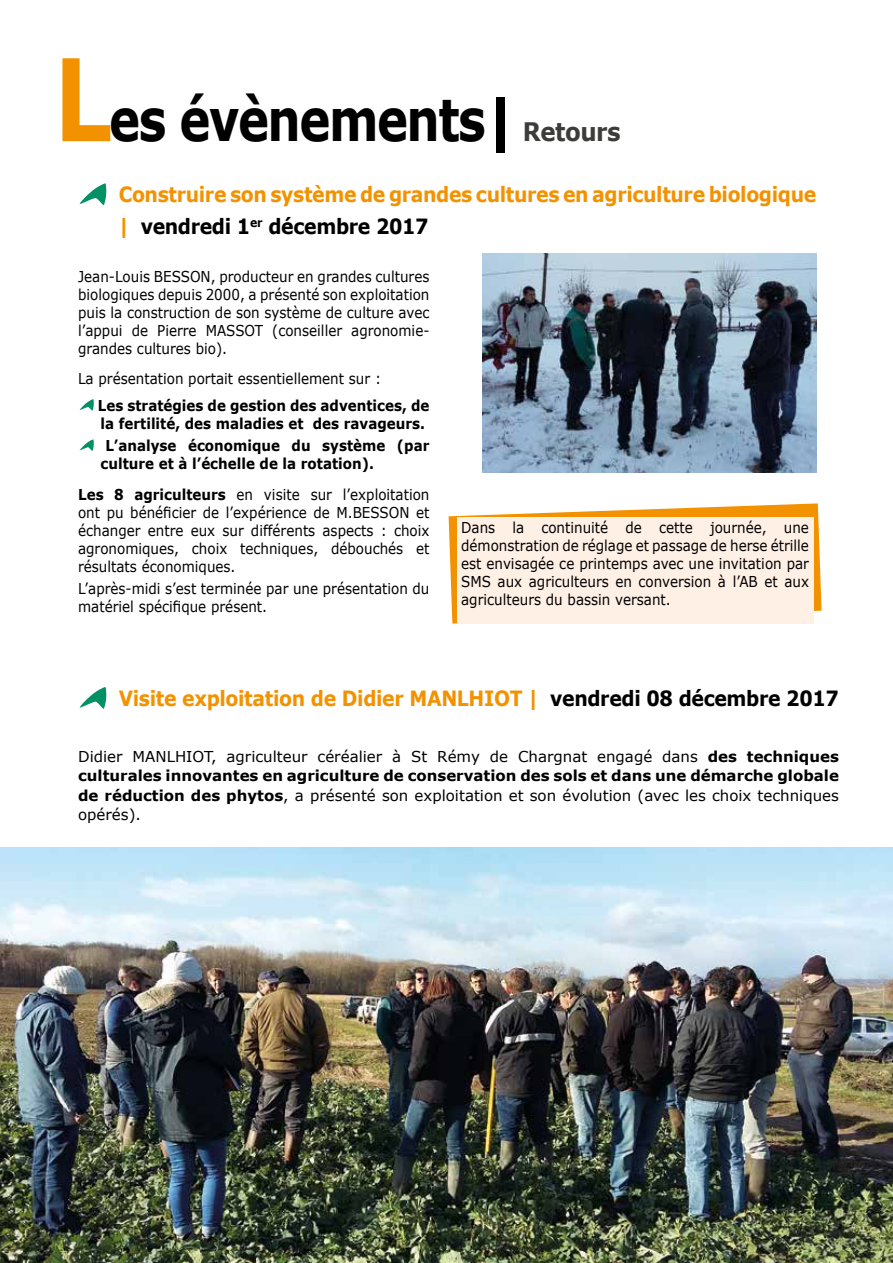
<style>
.page{position:relative;width:893px;height:1263px;background:#fff}
.page>*{position:absolute;margin:0;border:0;box-sizing:border-box;transform-origin:0 0}
.t1{font:700 58.5px "Verdana";letter-spacing:-.03em;color:#000;scale:.8 1}
.t2{font:700 25.5px "Verdana";letter-spacing:-.02em;color:#3c3c3b;scale:.9 1}
.t3{font:700 21px/31.5px "Verdana";letter-spacing:-.02em;color:#f39200;scale:.9 1}
.t4{font:15px/18px "Verdana";color:#000;text-align:justify;scale:.9 1}
.t5{font:15px/19.5px "Verdana";color:#000;text-align:justify}
.t6{font:700 15px/18px "Verdana";color:#000;scale:.9 1}
.s1{font-size:114px;color:#f39200}
.s2{color:#000}
.s3{font-weight:700}
</style>
<div class="page">
<svg style="left:80px;top:687px;width:26px;height:22px"></svg>
<svg style="left:80px;top:183px;width:26px;height:22px"></svg>
<svg style="left:80px;top:399px;width:14px;height:12px"></svg>
<svg style="left:80px;top:439px;width:14px;height:12px"></svg>
<img style="left:482px;top:254px;width:334px;height:218px">
<svg style="left:449px;top:503px;width:372px;height:121px"></svg>
<div style="left:457px;top:518px;width:356px;height:106px;background:#fff0e6"></div>
<img style="left:0;top:848px;width:893px;height:415px">
<h1 class="t1" style="left:54px;top:78px;width:578px"><span class="s1">L</span>es évènements|</h1>
<h2 class="t2" style="left:523px;top:114px;width:110px">Retours</h2>
<h3 class="t3" style="left:119px;top:178px;width:777px">Construire son système de grandes cultures en agriculture biologique | <span class="s2">vendredi 1</span><sup>er</sup> <span class="s2">décembre 2017</span></h3>
<p class="t4" style="left:78px;top:267px;width:392px">Jean-Louis BESSON, producteur en grandes cultures biologiques depuis 2000, a présenté son exploitation puis la construction de son système de culture avec l’appui de Pierre MASSOT (conseiller agronomie&shy;grandes cultures bio).</p>
<p class="t4" style="left:78px;top:370px;width:338px">La présentation portait essentiellement sur :</p>
<p class="t6" style="left:98px;top:396px;width:370px">Les stratégies de gestion des adventices, de la fertilité, des maladies et des ravageurs.</p>
<p class="t6" style="left:101px;top:436px;width:367px;text-indent:5px">L’analyse économique du système (par culture et à l’échelle de la rotation).</p>
<p class="t4" style="left:78px;top:485px;width:392px"><span class="s3">Les 8 agriculteurs</span> en visite sur l’exploitation ont pu bénéficier de l’expérience de M.BESSON et échanger entre eux sur différents aspects : choix agronomiques, choix techniques, débouchés et résultats économiques.</p>
<p class="t4" style="left:78px;top:579px;width:392px">L’après-midi s’est terminée par une présentation du matériel spécifique présent.</p>
<p class="t4" style="left:461px;top:519px;width:388px">Dans la continuité de cette journée, une démonstration de réglage et passage de herse étrille est envisagée ce printemps avec une invitation par SMS aux agriculteurs en conversion à l’AB et aux agriculteurs du bassin versant.</p>
<h3 class="t3" style="left:119px;top:682px;width:802px">Visite exploitation de Didier MANLHIOT | <span class="s2">vendredi 08 décembre 2017</span></h3>
<p class="t5" style="left:78px;top:746px;width:762px">Didier MANLHIOT, agriculteur céréalier à St Rémy de Chargnat engagé dans <span class="s3">des techniques culturales innovantes en agriculture de conservation des sols et dans une démarche globale de réduction des phytos</span>, a présenté son exploitation et son évolution (avec les choix techniques opérés).</p>
</div>
